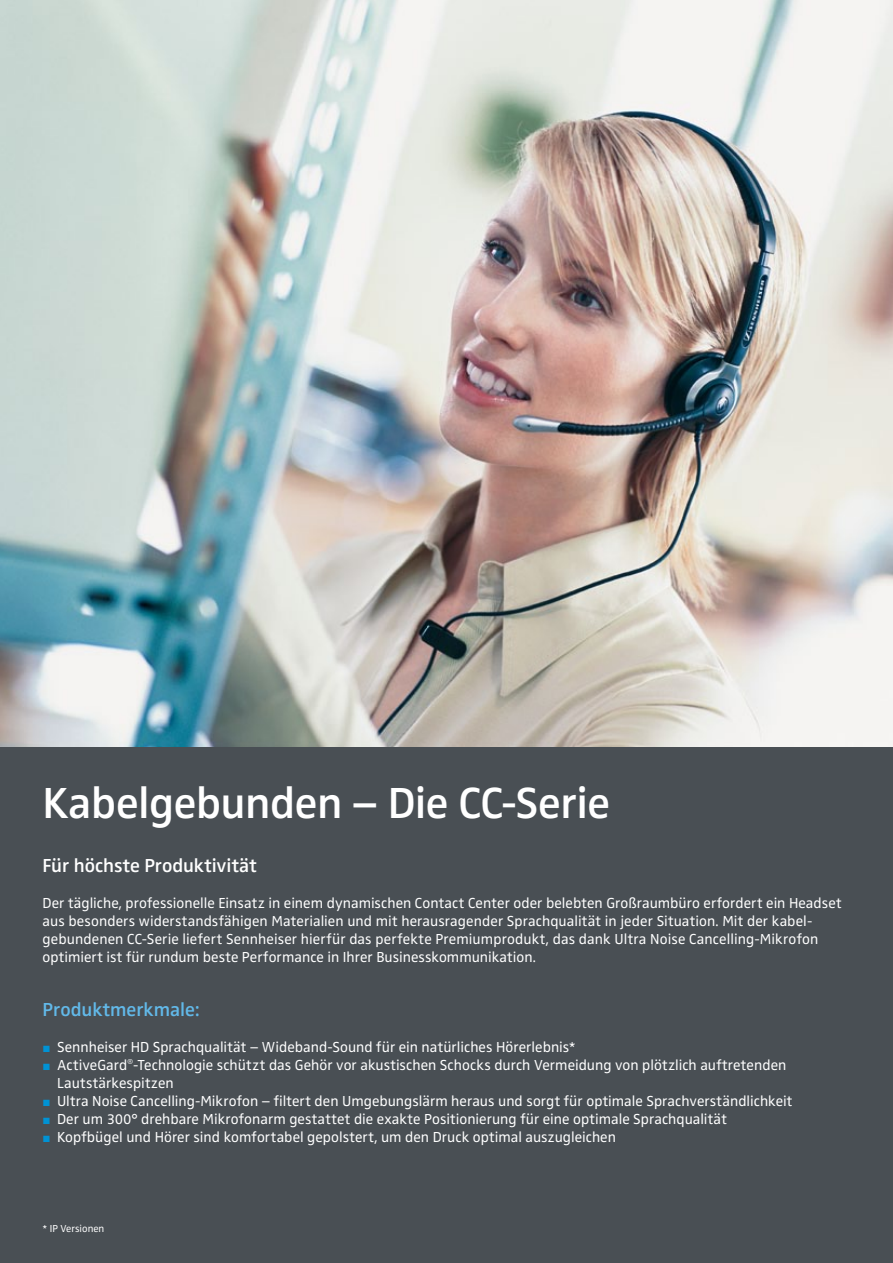
<style>
.page{position:relative;width:893px;height:1263px;background:#494f54}
.page>*{position:absolute;margin:0;border:0;box-sizing:border-box;transform-origin:0 0}
.t1{font:600 45px "Sennheiser CE";letter-spacing:-.01em;color:#fff}
.t2{font:600 19.5px "Sennheiser CE";letter-spacing:-.005em;color:#fff}
.t3{font:600 19.5px "Sennheiser CE";color:#62b9e9}
.t4{font:15px/18px "Sennheiser CE";letter-spacing:.005em;color:#fff}
.t5{font:10.5px "Sennheiser CE";color:#fff}
.s1{font-family:"Arial";font-weight:900;font-size:13.5px;color:#0092d4}
</style>
<div class="page">
<img style="left:0;top:0;width:893px;height:746px">
<h1 class="t1" style="left:43px;top:777px;width:569px">Kabelgebunden – Die CC-Serie</h1>
<h2 class="t2" style="left:43px;top:854px;width:216px">Für höchste Produktivität</h2>
<p class="t4" style="left:43px;top:894px;width:801px">Der tägliche, professionelle Einsatz in einem dynamischen Contact Center oder belebten Großraumbüro erfordert ein Headset aus besonders widerstandsfähigen Materialien und mit herausragender Sprachqualität in jeder Situation. Mit der kabel&shy;gebundenen CC-Serie liefert Sennheiser hierfür das perfekte Premiumprodukt, das dank Ultra Noise Cancelling-Mikrofon optimiert ist für rundum beste Performance in Ihrer Businesskommunikation.</p>
<h2 class="t3" style="left:43px;top:998px;width:159px">Produktmerkmale:</h2>
<p class="t4" style="left:43px;top:1038px;width:535px"><span class="s1">■</span> Sennheiser HD Sprachqualität – Wideband-Sound für ein natürliches Hörerlebnis*</p>
<p class="t4" style="left:57px;top:1056px;width:731px;text-indent:-15px"><span class="s1">■</span> ActiveGard<sup>®</sup>-Technologie schützt das Gehör vor akustischen Schocks durch Vermeidung von plötzlich auftretenden<br>Lautstärkespitzen</p>
<p class="t4" style="left:43px;top:1092px;width:752px"><span class="s1">■</span> Ultra Noise Cancelling-Mikrofon – filtert den Umgebungslärm heraus und sorgt für optimale Sprachverständlichkeit</p>
<p class="t4" style="left:43px;top:1110px;width:686px"><span class="s1">■</span> Der um 300° drehbare Mikrofonarm gestattet die exakte Positionierung für eine optimale Sprachqualität</p>
<p class="t4" style="left:43px;top:1128px;width:575px"><span class="s1">■</span> Kopfbügel und Hörer sind komfortabel gepolstert, um den Druck optimal auszugleichen</p>
<p class="t5" style="left:43px;top:1222px;width:63px">* IP Versionen</p>
</div>
